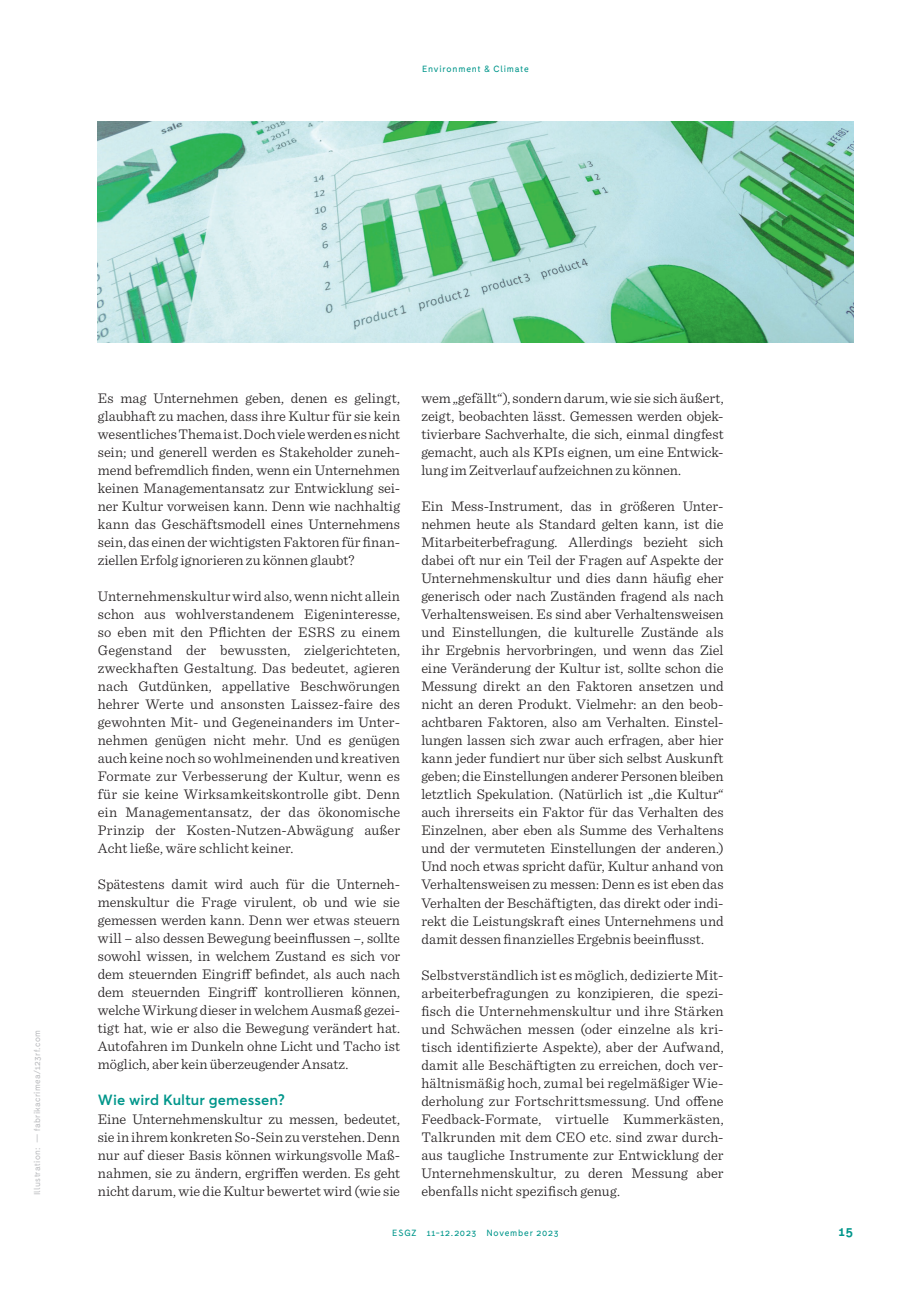
<style>
.page{position:relative;width:919px;height:1289px;background:#fff}
.page>*{position:absolute;margin:0;border:0;box-sizing:border-box;transform-origin:0 0}
.t1{font:300 14.7px/18px "Sentinel";color:#231f20;text-align:justify}
.t2{font:600 14.7px "Averta PE";letter-spacing:.01em;color:#00968b}
.t3{font:700 13.5px "Fabrik";color:#00968b}
.t4{font:9px "Fabrik";letter-spacing:.095em;color:#00968b}
.t5{font:8.7px "Fabrik";letter-spacing:.045em;color:#bcbdc0}
</style>
<div class="page">
<img style="left:98px;top:121px;width:755px;height:221px">
<p class="t4" style="left:422px;top:64px;width:108px">Environment &amp; Climate</p>
<p class="t5" style="left:32px;top:1142px;width:114px;rotate:-90deg">— fabrikacrimea/123rf.com</p>
<p class="t5" style="left:32px;top:1195px;width:49px;rotate:-90deg">Illustration:</p>
<p class="t1" style="left:98px;top:388px;width:304px">Es mag Unternehmen geben, denen es gelingt, glaubhaft zu machen, dass ihre Kultur für sie kein wesentliches Thema ist. Doch viele werden es nicht sein; und generell werden es Stakeholder zuneh&shy;mend befremdlich finden, wenn ein Unternehmen keinen Managementansatz zur Entwicklung sei&shy;ner Kultur vorweisen kann. Denn wie nachhaltig kann das Geschäftsmodell eines Unternehmens sein, das einen der wichtigsten Faktoren für finan&shy;ziellen Erfolg ignorieren zu können glaubt?</p>
<p class="t1" style="left:98px;top:586px;width:304px">Unternehmenskultur wird also, wenn nicht allein schon aus wohlverstandenem Eigeninteresse, so eben mit den Pflichten der ESRS zu einem Gegenstand der bewussten, zielgerichteten, zweckhaften Gestaltung. Das bedeutet, agieren nach Gutdünken, appellative Beschwörungen hehrer Werte und ansonsten Laissez-faire des gewohnten Mit- und Gegeneinanders im Unter&shy;nehmen genügen nicht mehr. Und es genügen auch keine noch so wohlmeinenden und kreativen Formate zur Verbesserung der Kultur, wenn es für sie keine Wirksamkeitskontrolle gibt. Denn ein Managementansatz, der das ökonomische Prinzip der Kosten-Nutzen-Abwägung außer Acht ließe, wäre schlicht keiner.</p>
<p class="t1" style="left:98px;top:874px;width:304px">Spätestens damit wird auch für die Unterneh&shy;menskultur die Frage virulent, ob und wie sie gemessen werden kann. Denn wer etwas steuern will – also dessen Bewegung beeinflussen –, sollte sowohl wissen, in welchem Zustand es sich vor dem steuernden Eingriff befindet, als auch nach dem steuernden Eingriff kontrollieren können, welche Wirkung dieser in welchem Ausmaß gezei&shy;tigt hat, wie er also die Bewegung verändert hat.<br>Autofahren im Dunkeln ohne Licht und Tacho ist möglich, aber kein überzeugender Ansatz.</p>
<p class="t2" style="left:98px;top:1089px;width:188px">Wie wird Kultur gemessen?</p>
<p class="t1" style="left:98px;top:1108px;width:304px">Eine Unternehmenskultur zu messen, bedeutet, sie in ihrem konkreten So-Sein zu verstehen. Denn nur auf dieser Basis können wirkungsvolle Maß&shy;nahmen, sie zu ändern, ergriffen werden. Es geht nicht darum, wie die Kultur bewertet wird (wie sie</p>
<p class="t1" style="left:421px;top:388px;width:304px">wem „gefällt“), sondern darum, wie sie sich äußert, zeigt, beobachten lässt. Gemessen werden objek&shy;tivierbare Sachverhalte, die sich, einmal dingfest gemacht, auch als KPIs eignen, um eine Entwick&shy;lung im Zeitverlauf aufzeichnen zu können.</p>
<p class="t1" style="left:421px;top:496px;width:304px">Ein Mess-Instrument, das in größeren Unter&shy;nehmen heute als Standard gelten kann, ist die Mitarbeiterbefragung. Allerdings bezieht sich dabei oft nur ein Teil der Fragen auf Aspekte der Unternehmenskultur und dies dann häufig eher generisch oder nach Zuständen fragend als nach Verhaltensweisen. Es sind aber Verhaltensweisen und Einstellungen, die kulturelle Zustände als ihr Ergebnis hervorbringen, und wenn das Ziel eine Veränderung der Kultur ist, sollte schon die Messung direkt an den Faktoren ansetzen und nicht an deren Produkt. Vielmehr: an den beob&shy;achtbaren Faktoren, also am Verhalten. Einstel&shy;lungen lassen sich zwar auch erfragen, aber hier kann jeder fundiert nur über sich selbst Auskunft geben; die Einstellungen anderer Personen bleiben letztlich Spekulation. (Natürlich ist „die Kultur“ auch ihrerseits ein Faktor für das Verhalten des Einzelnen, aber eben als Summe des Verhaltens und der vermuteten Einstellungen der anderen.)<br>Und noch etwas spricht dafür, Kultur anhand von Verhaltensweisen zu messen: Denn es ist eben das Verhalten der Beschäftigten, das direkt oder indi&shy;rekt die Leistungskraft eines Unternehmens und damit dessen finanzielles Ergebnis beeinflusst.</p>
<p class="t1" style="left:421px;top:964px;width:304px">Selbstverständlich ist es möglich, dedizierte Mit&shy;arbeiterbefragungen zu konzipieren, die spezi&shy;fisch die Unternehmenskultur und ihre Stärken und Schwächen messen (oder einzelne als kri&shy;tisch identifizierte Aspekte), aber der Aufwand, damit alle Beschäftigten zu erreichen, doch ver&shy;hältnismäßig hoch, zumal bei regelmäßiger Wie&shy;derholung zur Fortschrittsmessung. Und offene Feedback-Formate, virtuelle Kummerkästen, Talkrunden mit dem CEO etc. sind zwar durch&shy;aus taugliche Instrumente zur Entwicklung der Unternehmenskultur, zu deren Messung aber</p>
<p class="t1" style="left:421px;top:1180px;width:200px">ebenfalls nicht spezifisch genug.</p>
<p class="t4" style="left:392px;top:1227px;width:168px">ESGZ 11-12.2023 November 2023</p>
<p class="t3" style="left:838px;top:1223px;width:16px">15</p>
</div>
